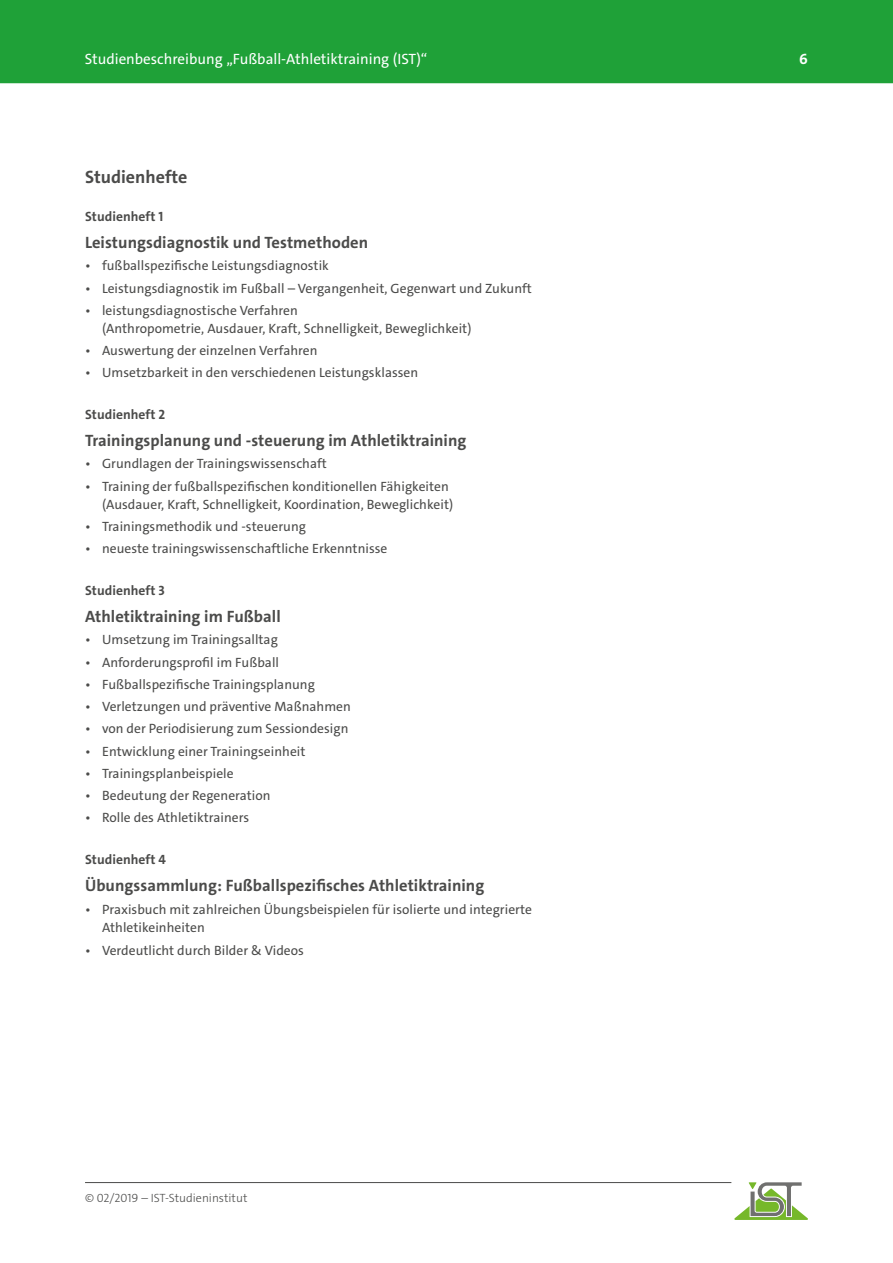
<style>
.page{position:relative;width:893px;height:1263px;background:#fff}
.page>*{position:absolute;margin:0;border:0;box-sizing:border-box;transform-origin:0 0}
.t1{font:700 18px "The Sans C4 s";color:#4b4b4a}
.t2{font:700 16.5px "The Sans C4 s";letter-spacing:.005em;color:#4b4b4a}
.t3{font:15px "The Sans C4 s";color:#fff}
.t4{font:700 15px "The Sans C4 s";color:#fff}
.t5{font:13.5px/18px "The Sans C4 s";letter-spacing:.005em;color:#4b4b4a}
.t6{font:700 13.5px "The Sans C4 s";letter-spacing:.005em;color:#4b4b4a}
.t7{font:300 12px "The Sans C4 s";color:#4b4b4a}
</style>
<div class="page">
<hr style="left:85px;top:1182px;width:646px;height:1px;background:#4b4b4a">
<svg style="left:734px;top:1182px;width:74px;height:38px"></svg>
<div style="left:0;top:0;width:893px;height:83px;background:#1fa138"></div>
<p class="t3" style="left:85px;top:49px;width:344px">Studienbeschreibung „Fußball-Athletiktraining (IST)“</p>
<p class="t4" style="left:799px;top:49px;width:10px">6</p>
<h1 class="t1" style="left:85px;top:166px;width:104px">Studienhefte</h1>
<p class="t6" style="left:85px;top:208px;width:80px">Studienheft 1</p>
<p class="t2" style="left:85px;top:232px;width:285px">Leistungsdiagnostik und Testmethoden</p>
<p class="t5" style="left:85px;top:257px;width:245px">• fußballspezifische Leistungsdiagnostik</p>
<p class="t5" style="left:85px;top:279px;width:448px">• Leistungsdiagnostik im Fußball – Vergangenheit, Gegenwart und Zukunft</p>
<p class="t5" style="left:102px;top:301px;width:371px;text-indent:-17px">• leistungsdiagnostische Verfahren<br>(Anthropometrie, Ausdauer, Kraft, Schnelligkeit, Beweglichkeit)</p>
<p class="t5" style="left:85px;top:342px;width:234px">• Auswertung der einzelnen Verfahren</p>
<p class="t5" style="left:85px;top:364px;width:335px">• Umsetzbarkeit in den verschiedenen Leistungsklassen</p>
<p class="t6" style="left:85px;top:406px;width:82px">Studienheft 2</p>
<p class="t2" style="left:85px;top:430px;width:383px">Trainingsplanung und -steuerung im Athletiktraining</p>
<p class="t5" style="left:85px;top:455px;width:243px">• Grundlagen der Trainingswissenschaft</p>
<p class="t5" style="left:102px;top:477px;width:353px;text-indent:-17px">• Training der fußballspezifischen konditionellen Fähigkeiten (Ausdauer, Kraft, Schnelligkeit, Koordination, Beweglichkeit)</p>
<p class="t5" style="left:85px;top:517px;width:222px">• Trainingsmethodik und -steuerung</p>
<p class="t5" style="left:85px;top:540px;width:304px">• neueste trainingswissenschaftliche Erkenntnisse</p>
<p class="t6" style="left:85px;top:582px;width:81px">Studienheft 3</p>
<p class="t2" style="left:85px;top:606px;width:197px">Athletiktraining im Fußball</p>
<p class="t5" style="left:85px;top:631px;width:194px">• Umsetzung im Trainingsalltag</p>
<p class="t5" style="left:85px;top:653px;width:196px">• Anforderungsprofil im Fußball</p>
<p class="t5" style="left:85px;top:675px;width:231px">• Fußballspezifische Trainingsplanung</p>
<p class="t5" style="left:85px;top:698px;width:267px">• Verletzungen und präventive Maßnahmen</p>
<p class="t5" style="left:85px;top:720px;width:265px">• von der Periodisierung zum Sessiondesign</p>
<p class="t5" style="left:85px;top:742px;width:222px">• Entwicklung einer Trainingseinheit</p>
<p class="t5" style="left:85px;top:764px;width:150px">• Trainingsplanbeispiele</p>
<p class="t5" style="left:85px;top:787px;width:187px">• Bedeutung der Regeneration</p>
<p class="t5" style="left:85px;top:809px;width:166px">• Rolle des Athletiktrainers</p>
<p class="t6" style="left:85px;top:851px;width:83px">Studienheft 4</p>
<p class="t2" style="left:85px;top:875px;width:401px">Übungssammlung: Fußballspezifisches Athletiktraining</p>
<p class="t5" style="left:102px;top:900px;width:431px;text-indent:-17px">• Praxisbuch mit zahlreichen Übungsbeispielen für isolierte und integrierte<br>Athletikeinheiten</p>
<p class="t5" style="left:85px;top:941px;width:220px">• Verdeutlicht durch Bilder &amp; Videos</p>
<p class="t7" style="left:85px;top:1190px;width:164px">© 02/2019 – IST-Studieninstitut</p>
</div>
